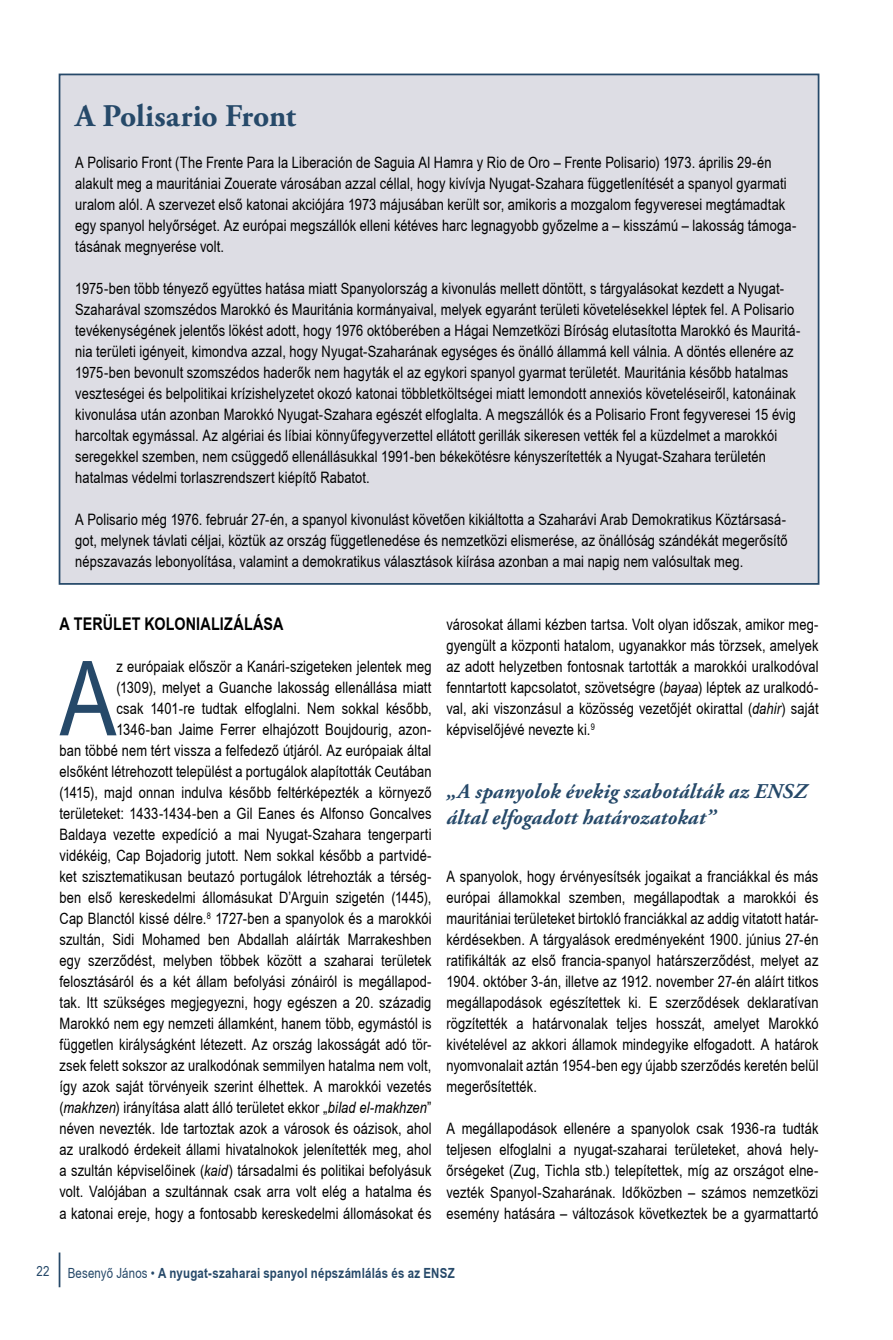
<style>
.page{position:relative;width:893px;height:1340px;background:#fff}
.page>*{position:absolute;margin:0;border:0;box-sizing:border-box;transform-origin:0 0}
.t1{font:103.77px "Arial Narrow Hu Normal";color:#264969}
.t2{font:700 31.5px "Adobe Garamond Pro";letter-spacing:-.01em;color:#264969}
.t3{font:italic 700 21px/25.2px "Adobe Garamond Pro";letter-spacing:.005em;color:#264969}
.t4{font:700 17.5px "Arial Narrow Hu";letter-spacing:.005em;color:#000}
.t5{font:15.75px/21px "Arial Narrow Hu Normal";letter-spacing:.005em;color:#000;text-align:justify}
.t6{font:700 14px "Arial Narrow Hu";letter-spacing:.015em;color:#264969}
.t7{font:14px "Arial Narrow Hu Normal";color:#264969}
.s1{font-family:"Arial Narrow Hu";font-style:italic}
.s2{font-family:"Arial Narrow Hu Normal";font-weight:400}
</style>
<div class="page">
<hr style="left:59px;top:1252px;width:1px;height:35px;background:#264969">
<div style="left:60px;top:74px;width:759px;height:510px;background:#dddde4"></div>
<h2 class="t2" style="left:75px;top:98px;width:222px">A Polisario Front</h2>
<p class="t5" style="left:75px;top:151px;width:723px;text-align:left">A Polisario Front (The Frente Para la Liberación de Saguia Al Hamra y Rio de Oro – Frente Polisario) 1973. április 29-én alakult meg a mauritániai Zouerate városában azzal céllal, hogy kivívja Nyugat-Szahara függetlenítését a spanyol gyarmati uralom alól. A szervezet első katonai akciójára 1973 májusában került sor, amikoris a mozgalom fegyveresei megtámadtak egy spanyol helyőrséget. Az európai megszállók elleni kétéves harc legnagyobb győzelme a – kisszámú – lakosság támoga&shy;tásának megnyerése volt.</p>
<p class="t5" style="left:75px;top:277px;width:727px;text-align:left">1975-ben több tényező együttes hatása miatt Spanyolország a kivonulás mellett döntött, s tárgyalásokat kezdett a Nyugat-Szaharával szomszédos Marokkó és Mauritánia kormányaival, melyek egyaránt területi követelésekkel léptek fel. A Polisario tevékenységének jelentős lökést adott, hogy 1976 októberében a Hágai Nemzetközi Bíróság elutasította Marokkó és Mauritá&shy;nia területi igényeit, kimondva azzal, hogy Nyugat-Szaharának egységes és önálló állammá kell válnia. A döntés ellenére az 1975-ben bevonult szomszédos haderők nem hagyták el az egykori spanyol gyarmat területét. Mauritánia később hatalmas veszteségei és belpolitikai krízishelyzetet okozó katonai többletköltségei miatt lemondott annexiós követeléseiről, katonáinak kivonulása után azonban Marokkó Nyugat-Szahara egészét elfoglalta. A megszállók és a Polisario Front fegyveresei 15 évig harcoltak egymással. Az algériai és líbiai könnyűfegyverzettel ellátott gerillák sikeresen vették fel a küzdelmet a marokkói seregekkel szemben, nem csüggedő ellenállásukkal 1991-ben békekötésre kényszerítették a Nyugat-Szahara területén hatalmas védelmi torlaszrendszert kiépítő Rabatot.</p>
<p class="t5" style="left:75px;top:508px;width:714px">A Polisario még 1976. február 27-én, a spanyol kivonulást követően kikiáltotta a Szaharávi Arab Demokratikus Köztársasá&shy;got, melynek távlati céljai, köztük az ország függetlenedése és nemzetközi elismerése, az önállóság szándékát megerősítő népszavazás lebonyolítása, valamint a demokratikus választások kiírása azonban a mai napig nem valósultak meg.</p>
<p class="t4" style="left:60px;top:611px;width:223px">A te rület kolon ializálása</p>
<h1 class="t1" style="left:60px;top:622px;width:58px">A</h1>
<p class="t5" style="left:60px;top:655px;width:374px;text-align:right">z európaiak először a Kanári-szigeteken jelentek meg<br>(1309), melyet a Guanche lakosság ellenállása miatt<br>csak 1401-re tudtak elfoglalni. Nem sokkal később, 1346-ban Jaime Ferrer elhajózott Boujdourig, azon-<br>ban többé nem tért vissza a felfedező útjáról. Az európaiak által elsőként létrehozott települést a portugálok alapították Ceutában (1415), majd onnan indulva később feltérképezték a környező területeket: 1433-1434-ben a Gil Eanes és Alfonso Goncalves Baldaya vezette expedíció a mai Nyugat-Szahara tengerparti vidékéig, Cap Bojadorig jutott. Nem sokkal később a partvidé&shy;ket szisztematikusan beutazó portugálok létrehozták a térség&shy;ben első kereskedelmi állomásukat D’Arguin szigetén (1445), Cap Blanctól kissé délre.<sup>8</sup> 1727-ben a spanyolok és a marokkói szultán, Sidi Mohamed ben Abdallah aláírták Marrakeshben egy szerződést, melyben többek között a szaharai területek felosztásáról és a két állam befolyási zónáiról is megállapod&shy;tak. Itt szükséges megjegyezni, hogy egészen a 20. századig Marokkó nem egy nemzeti államként, hanem több, egymástól is független királyságként létezett. Az ország lakosságát adó tör&shy;zsek felett sokszor az uralkodónak semmilyen hatalma nem volt, így azok saját törvényeik szerint élhettek. A marokkói vezetés (<span class="s1">makhzen</span>) irányítása alatt álló területet ekkor „<span class="s1">bilad el-makhzen</span>” néven nevezték. Ide tartoztak azok a városok és oázisok, ahol az uralkodó érdekeit állami hivatalnokok jelenítették meg, ahol a szultán képviselőinek (<span class="s1">kaid</span>) társadalmi és politikai befolyásuk volt. Valójában a szultánnak csak arra volt elég a hatalma és a katonai ereje, hogy a fontosabb kereskedelmi állomásokat és</p>
<p class="t5" style="left:446px;top:613px;width:374px">városokat állami kézben tartsa. Volt olyan időszak, amikor meg&shy;gyengült a központi hatalom, ugyanakkor más törzsek, amelyek az adott helyzetben fontosnak tartották a marokkói uralkodóval fenntartott kapcsolatot, szövetségre (<span class="s1">bayaa</span>) léptek az uralkodó&shy;val, aki viszonzásul a közösség vezetőjét okirattal (<span class="s1">dahir</span>) saját képviselőjévé nevezte ki.<sup>9</sup></p>
<h3 class="t3" style="left:446px;top:779px;width:323px">„A spanyolok évekig szabotálták az ENSZ által elfogadott határozatokat”</h3>
<p class="t5" style="left:446px;top:865px;width:374px">A spanyolok, hogy érvényesítsék jogaikat a franciákkal és más európai államokkal szemben, megállapodtak a marokkói és mauritániai területeket birtokló franciákkal az addig vitatott határ&shy;kérdésekben. A tárgyalások eredményeként 1900. június 27-én ratifikálták az első francia-spanyol határszerződést, melyet az 1904. október 3-án, illetve az 1912. november 27-én aláírt titkos megállapodások egészítettek ki. E szerződések deklaratívan rögzítették a határvonalak teljes hosszát, amelyet Marokkó kivételével az akkori államok mindegyike elfogadott. A határok nyomvonalait aztán 1954-ben egy újabb szerződés keretén belül megerősítették.</p>
<p class="t5" style="left:446px;top:1117px;width:374px">A megállapodások ellenére a spanyolok csak 1936-ra tudták teljesen elfoglalni a nyugat-szaharai területeket, ahová hely&shy;őrségeket (Zug, Tichla stb.) telepítettek, míg az országot elne&shy;vezték Spanyol-Szaharának. Időközben – számos nemzetközi esemény hatására – változások következtek be a gyarmattartó</p>
<p class="t7" style="left:37px;top:1260px;width:15px">22</p>
<p class="t6" style="left:68px;top:1262px;width:381px"><span class="s2">Besenyő János •</span> A nyugat-szaharai spanyol népszámlálás és az ENSZ</p>
</div>
